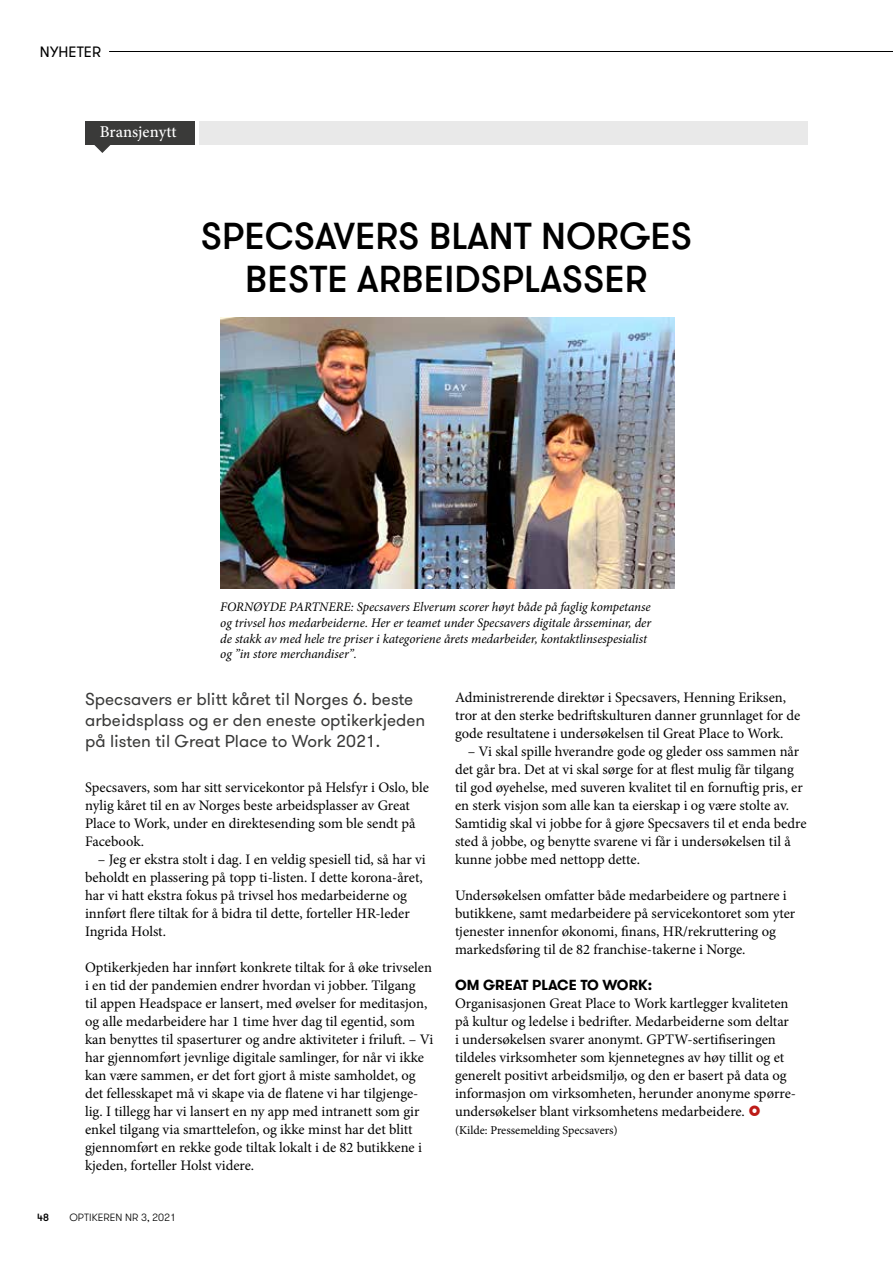
<style>
.page{position:relative;width:893px;height:1263px;background:#fff}
.page>*{position:absolute;margin:0;border:0;box-sizing:border-box;transform-origin:0 0}
.t1{font:500 37.5px/43.5px "GT Walsheim";color:#000;text-align:center}
.t2{font:17.25px/20.7px "GT Walsheim";color:#3a3a39}
.t3{font:500 16.5px "Minion Pro";color:#fff}
.t4{font:15px "GT Walsheim";color:#000}
.t5{font:14.55px/18px "Minion Pro";color:#000}
.t6{font:700 14.55px "GT Walsheim";color:#000}
.t7{font:italic 13.05px/15.6px "Minion Pro";letter-spacing:-.005em;color:#000}
.t8{font:12px "Minion Pro";color:#000}
.t9{font:300 10.5px "GT Walsheim";color:#000}
.t10{font:500 10.5px "GT Walsheim";color:#000}
</style>
<div class="page">
<hr style="left:109px;top:51px;width:784px;height:1px;background:#000">
<div style="left:199px;top:121px;width:609px;height:24px;background:#e9e9e9"></div>
<div style="left:85px;top:121px;width:110px;height:24px;background:#3a3a39"></div>
<svg style="left:94px;top:145px;width:17px;height:8px"></svg>
<img style="left:220px;top:317px;width:454px;height:271px">
<p class="t4" style="left:40px;top:42px;width:63px">NYHETER</p>
<p class="t3" style="left:100px;top:121px;width:78px">Bransjenytt</p>
<h1 class="t1" style="left:201px;top:213px;width:493px">SPECSAVERS BLANT NORGES<br>BESTE ARBEIDSPLASSER</h1>
<p class="t7" style="left:220px;top:599px;width:432px">FORNØYDE PARTNERE: Specsavers Elverum scorer høyt både på faglig kompetanse og trivsel hos medarbeiderne. Her er teamet under Specsavers digitale årsseminar, der de stakk av med hele tre priser i kategoriene årets medarbeider, kontaktlinsespesialist og ”in store merchandiser”.</p>
<p class="t2" style="left:85px;top:689px;width:342px">Specsavers er blitt kåret til Norges 6. beste arbeidsplass og er den eneste optikerkjeden på listen til Great Place to Work 2021.</p>
<p class="t5" style="left:85px;top:778px;width:345px">Specsavers, som har sitt servicekontor på Helsfyr i Oslo, ble nylig kåret til en av Norges beste arbeidsplasser av Great Place to Work, under en direktesending som ble sendt på Facebook.</p>
<p class="t5" style="left:85px;top:850px;width:342px;text-indent:13px">– Jeg er ekstra stolt i dag. I en veldig spesiell tid, så har vi beholdt en plassering på topp ti-listen. I dette korona-året, har vi hatt ekstra fokus på trivsel hos medarbeiderne og innført flere tiltak for å bidra til dette, forteller HR-leder Ingrida Holst.</p>
<p class="t5" style="left:85px;top:958px;width:350px">Optikerkjeden har innført konkrete tiltak for å øke trivselen i en tid der pandemien endrer hvordan vi jobber. Tilgang<br>til appen Headspace er lansert, med øvelser for meditasjon, og alle medarbeidere har 1 time hver dag til egentid, som kan benyttes til spaserturer og andre aktiviteter i friluft. – Vi har gjennomført jevnlige digitale samlinger, for når vi ikke kan være sammen, er det fort gjort å miste samholdet, og det fellesskapet må vi skape via de flatene vi har tilgjenge&shy;lig. I tillegg har vi lansert en ny app med intranett som gir enkel tilgang via smarttelefon, og ikke minst har det blitt gjennomført en rekke gode tiltak lokalt i de 82 butikkene i kjeden, forteller Holst videre.</p>
<p class="t10" style="left:37px;top:1210px;width:14px">48</p>
<p class="t9" style="left:70px;top:1210px;width:108px">OPTIKEREN NR 3, 2021</p>
<p class="t5" style="left:455px;top:688px;width:347px">Administrerende direktør i Specsavers, Henning Eriksen, tror at den sterke bedriftskulturen danner grunnlaget for de gode resultatene i undersøkelsen til Great Place to Work.</p>
<p class="t5" style="left:455px;top:742px;width:353px;text-indent:13px">– Vi skal spille hverandre gode og gleder oss sammen når det går bra. Det at vi skal sørge for at flest mulig får tilgang til god øyehelse, med suveren kvalitet til en fornuftig pris, er en sterk visjon som alle kan ta eierskap i og være stolte av.<br>Samtidig skal vi jobbe for å gjøre Specsavers til et enda bedre sted å jobbe, og benytte svarene vi får i undersøkelsen til å kunne jobbe med nettopp dette.</p>
<p class="t5" style="left:455px;top:886px;width:342px">Undersøkelsen omfatter både medarbeidere og partnere i butikkene, samt medarbeidere på servicekontoret som yter tjenester innenfor økonomi, finans, HR/rekruttering og markedsføring til de 82 franchise-takerne i Norge.</p>
<p class="t6" style="left:455px;top:975px;width:199px">OM GREAT PLACE TO WORK:</p>
<p class="t5" style="left:455px;top:994px;width:343px">Organisasjonen Great Place to Work kartlegger kvaliteten på kultur og ledelse i bedrifter. Medarbeiderne som deltar i undersøkelsen svarer anonymt. GPTW-sertifiseringen tildeles virksomheter som kjennetegnes av høy tillit og et generelt positivt arbeidsmiljø, og den er basert på data og informasjon om virksomheten, herunder anonyme spørre&shy;undersøkelser blant virksomhetens medarbeidere.</p>
<p class="t8" style="left:455px;top:1122px;width:164px">(Kilde: Pressemelding Specsavers)</p>
</div>
